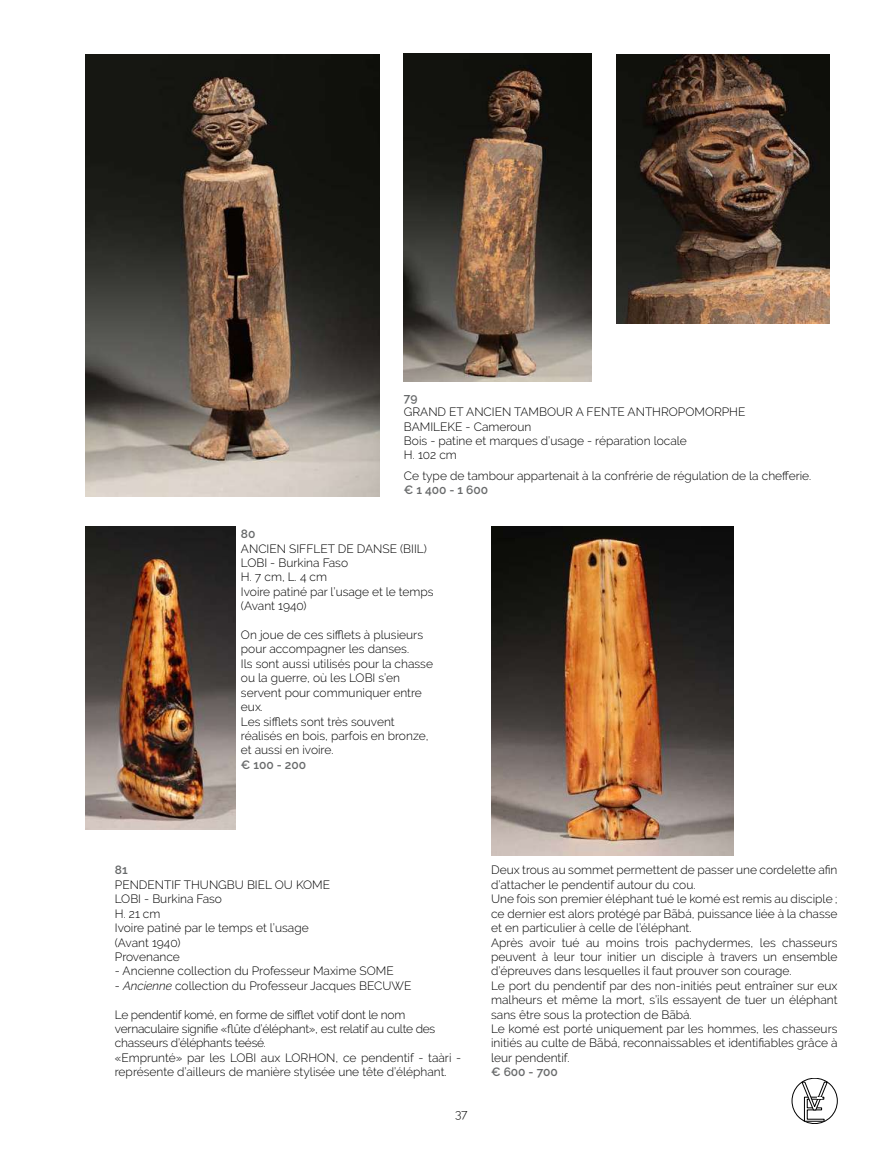
<style>
.page{position:relative;width:893px;height:1149px;background:#fff}
.page>*{position:absolute;margin:0;border:0;box-sizing:border-box;transform-origin:0 0}
.t1{font:300 12px/14.4px "Raleway";color:#000}
.t2{font:300 12px/14.4px "Raleway";letter-spacing:-.02em;color:#000}
.t3{font:600 12px "Raleway";color:#686a6b}
.s1{font-style:italic}
</style>
<div class="page">
<svg style="left:792px;top:1078px;width:45px;height:45px"></svg>
<img style="left:85px;top:54px;width:295px;height:442px">
<img style="left:404px;top:53px;width:187px;height:328px">
<img style="left:617px;top:54px;width:212px;height:269px">
<img style="left:85px;top:526px;width:151px;height:303px">
<img style="left:491px;top:526px;width:242px;height:329px">
<p class="t3" style="left:404px;top:390px;width:15px">79</p>
<p class="t1" style="left:404px;top:404px;width:343px">GRAND ET ANCIEN TAMBOUR A FENTE ANTHROPOMORPHE<br>BAMILEKE - Cameroun<br>Bois - patine et marques d’usage - réparation locale<br>H. 102 cm</p>
<p class="t1" style="left:404px;top:468px;width:409px">Ce type de tambour appartenait à la confrérie de régulation de la chefferie.</p>
<p class="t3" style="left:404px;top:483px;width:86px">€ 1 400 - 1 600</p>
<p class="t3" style="left:241px;top:527px;width:16px">80</p>
<p class="t1" style="left:241px;top:541px;width:194px">ANCIEN SIFFLET DE DANSE (BIIL)<br>LOBI - Burkina Faso<br>H. 7 cm, L. 4 cm<br>Ivoire patiné par l’usage et le temps (Avant 1940)</p>
<p class="t1" style="left:241px;top:627px;width:194px">On joue de ces sifflets à plusieurs pour accompagner les danses.<br>Ils sont aussi utilisés pour la chasse ou la guerre, où les LOBI s’en servent pour communiquer entre eux.<br>Les sifflets sont très souvent réalisés en bois, parfois en bronze, et aussi en ivoire.</p>
<p class="t3" style="left:241px;top:757px;width:67px">€ 100 - 200</p>
<p class="t3" style="left:115px;top:863px;width:14px">81</p>
<p class="t1" style="left:115px;top:877px;width:217px">PENDENTIF THUNGBU BIEL OU KOME<br>LOBI - Burkina Faso<br>H. 21 cm<br>Ivoire patiné par le temps et l’usage (Avant 1940)<br>Provenance</p>
<p class="t1" style="left:115px;top:963px;width:280px">- Ancienne collection du Professeur Maxime SOME</p>
<p class="t1" style="left:115px;top:977px;width:298px">- <span class="s1">Ancienne</span> collection du Professeur Jacques BECUWE</p>
<p class="t2" style="left:115px;top:1006px;width:348px">Le pendentif komé, en forme de sifflet votif dont le nom vernaculaire signifie «flûte d’éléphant», est relatif au culte des chasseurs d’éléphants teésé.<br>«Emprunté» par les LOBI aux LORHON, ce pendentif - taàri - représente d’ailleurs de manière stylisée une tête d’éléphant.</p>
<p class="t1" style="left:455px;top:1106px;width:14px">37</p>
<p class="t1" style="left:491px;top:862px;width:348px">Deux trous au sommet permettent de passer une cordelette afin d’attacher le pendentif autour du cou.<br>Une fois son premier éléphant tué le komé est remis au disciple ; ce dernier est alors protégé par Bãbá, puissance liée à la chasse et en particulier à celle de l’éléphant.<br>Après avoir tué au moins trois pachydermes, les chasseurs peuvent à leur tour initier un disciple à travers un ensemble d’épreuves dans lesquelles il faut prouver son courage.<br>Le port du pendentif par des non-initiés peut entraîner sur eux malheurs et même la mort, s’ils essayent de tuer un éléphant sans être sous la protection de Bãbá.<br>Le komé est porté uniquement par les hommes, les chasseurs initiés au culte de Bãbá, reconnaissables et identifiables grâce à leur pendentif.</p>
<p class="t3" style="left:491px;top:1064px;width:68px">€ 600 - 700</p>
</div>
